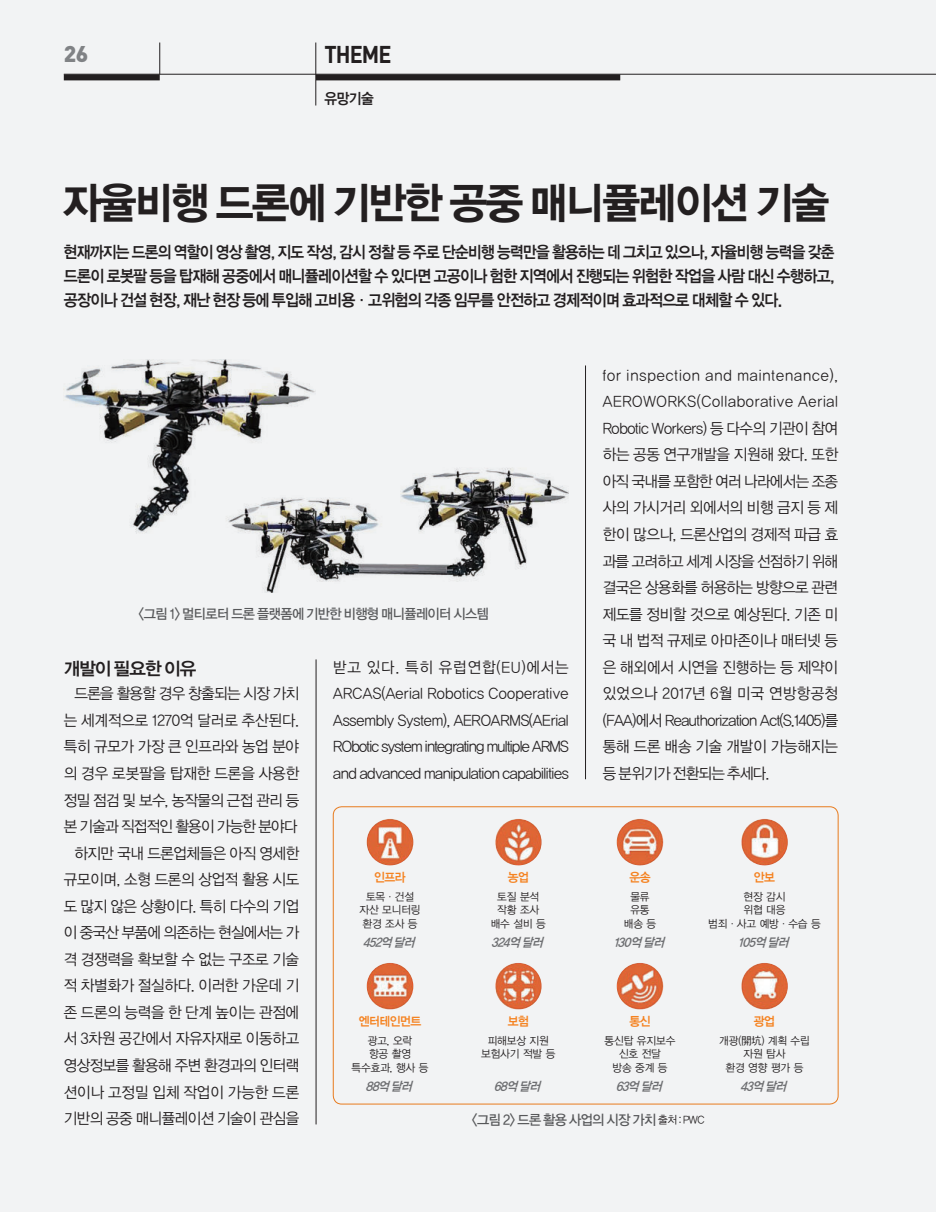
<style>
.page{position:relative;width:936px;height:1212px;background:#fff}
.page>*{position:absolute;margin:0;border:0;box-sizing:border-box;transform-origin:0 0}
.t1{font:43.5px "YDVYGO Std 15";letter-spacing:-.045em;color:#231f20;scale:.95 1}
.t2{font:700 24px "DIN";letter-spacing:-.045em;color:#231f20;scale:.9 1}
.t3{font:900 22.5px "DIN";color:#808285}
.t4{font:18px "YDVYGO Std 14";letter-spacing:-.055em;color:#231f20}
.t5{font:16.5px/24px "YDVYGO Std 14";letter-spacing:-.045em;color:#231f20;text-align:justify;scale:.9 1}
.t6{font:15.45px/26.5px "YDVYGO Std 12";letter-spacing:-.025em;color:#231f20;text-align:justify;scale:.95 1}
.t7{font:15px "YDVYGO Std 14";color:#231f20;scale:.92 1}
.t8{font:13.95px "YDVYGO Std 13";letter-spacing:-.045em;color:#57585a;scale:.95 1}
.t9{font:italic 12.45px "YDVYGO Std 14";color:#6d6e71;scale:.95 1}
.t10{font:12.45px "YDVYGO Std 14";letter-spacing:-.045em;color:#f58220;scale:.95 1}
.t11{font:10.95px/13.5px "YDVYGO Std 12";letter-spacing:-.01em;color:#231f20;text-align:center;scale:.96 1}
.s1{font-family:"YDVYGO Std 12";font-size:10.95px;color:#231f20}
</style>
<div class="page">
<div style="left:0;top:0;width:935px;height:1212px;background:#f2f3f4"></div>
<hr style="left:64px;top:74px;width:871px;height:1px;background:#231f20">
<div style="left:64px;top:74px;width:96px;height:6px;background:#231f20"></div>
<div style="left:316px;top:74px;width:304px;height:6px;background:#231f20"></div>
<hr style="left:159px;top:43px;width:1px;height:31px;background:#231f20">
<hr style="left:315px;top:43px;width:1px;height:62px;background:#231f20">
<hr style="left:585px;top:365px;width:1px;height:414px;background:#231f20">
<img style="left:64px;top:359px;width:504px;height:234px">
<hr style="left:316px;top:659px;width:1px;height:465px;background:#231f20">
<div style="left:333px;top:806px;width:505px;height:298px;border:1px solid #f58220;border-radius:9px"></div>
<img style="left:366px;top:819px;width:47px;height:46px;border-radius:23px">
<img style="left:366px;top:963px;width:47px;height:46px;border-radius:23px">
<img style="left:495px;top:819px;width:46px;height:46px;border-radius:23px">
<img style="left:495px;top:963px;width:46px;height:46px;border-radius:23px">
<img style="left:616px;top:819px;width:47px;height:46px;border-radius:23px">
<img style="left:616px;top:963px;width:47px;height:46px;border-radius:23px">
<img style="left:741px;top:819px;width:46px;height:46px;border-radius:23px">
<img style="left:741px;top:963px;width:46px;height:46px;border-radius:23px">
<h3 class="t3" style="left:64px;top:41px;width:26px">26</h3>
<h2 class="t2" style="left:324px;top:41px;width:76px">THEME</h2>
<p class="t7" style="left:324px;top:91px;width:55px">유망기술</p>
<h1 class="t1" style="left:63px;top:180px;width:808px">자율비행 드론에 기반한 공중 매니퓰레이션 기술</h1>
<p class="t5" style="left:64px;top:240px;width:857px">현재까지는 드론의 역할이 영상 촬영, 지도 작성, 감시 정찰 등 주로 단순비행 능력만을 활용하는 데 그치고 있으나, 자율비행 능력을 갖춘 드론이 로봇팔 등을 탑재해 공중에서 매니퓰레이션할 수 있다면 고공이나 험한 지역에서 진행되는 위험한 작업을 사람 대신 수행하고, 공장이나 건설 현장, 재난 현장 등에 투입해 고비용·고위험의 각종 임무를 안전하고 경제적이며 효과적으로 대체할 수 있다.</p>
<p class="t6" style="left:602px;top:362px;width:249px">for inspection and maintenance), AEROWORKS(Collaborative Aerial Robotic Workers) 등 다수의 기관이 참여 하는 공동 연구개발을 지원해 왔다. 또한 아직 국내를 포함한 여러 나라에서는 조종 사의 가시거리 외에서의 비행 금지 등 제 한이 많으나, 드론산업의 경제적 파급 효 과를 고려하고 세계 시장을 선점하기 위해 결국은 상용화를 허용하는 방향으로 관련 제도를 정비할 것으로 예상된다. 기존 미 국 내 법적 규제로 아마존이나 매터넷 등 은 해외에서 시연을 진행하는 등 제약이 있었으나 2017년 6월 미국 연방항공청 (FAA)에서 Reauthorization Act(S.1405)를 통해 드론 배송 기술 개발이 가능해지는 등 분위기가 전환되는 추세다.</p>
<p class="t8" style="left:138px;top:607px;width:370px">&lt;그림 1&gt; 멀티로터 드론 플랫폼에 기반한 비행형 매니퓰레이터 시스템</p>
<p class="t6" style="left:333px;top:654px;width:249px">받고 있다. 특히 유럽연합(EU)에서는 ARCAS(Aerial Robotics Cooperative Assembly System), AEROARMS(AErial RObotic system integrating multiple ARMS and advanced manipulation capabilities</p>
<p class="t4" style="left:64px;top:659px;width:134px">개발이 필요한 이유</p>
<p class="t6" style="left:64px;top:681px;width:249px;text-align:right">드론을 활용할 경우 창출되는 시장 가치 는 세계적으로 1270억 달러로 추산된다. 특히 규모가 가장 큰 인프라와 농업 분야 의 경우 로봇팔을 탑재한 드론을 사용한 정밀 점검 및 보수, 농작물의 근접 관리 등 본 기술과 직접적인 활용이 가능한 분야다 하지만 국내 드론업체들은 아직 영세한 규모이며, 소형 드론의 상업적 활용 시도 도 많지 않은 상황이다. 특히 다수의 기업 이 중국산 부품에 의존하는 현실에서는 가 격 경쟁력을 확보할 수 없는 구조로 기술 적 차별화가 절실하다. 이러한 가운데 기 존 드론의 능력을 한 단계 높이는 관점에 서 3차원 공간에서 자유자재로 이동하고 영상정보를 활용해 주변 환경과의 인터랙 션이나 고정밀 입체 작업이 가능한 드론 기반의 공중 매니퓰레이션 기술이 관심을</p>
<p class="t10" style="left:629px;top:870px;width:24px">운송</p>
<p class="t11" style="left:623px;top:890px;width:35px">물류 유통 배송 등</p>
<p class="t9" style="left:613px;top:935px;width:59px">130억 달러</p>
<p class="t10" style="left:374px;top:870px;width:35px">인프라</p>
<p class="t11" style="left:359px;top:890px;width:65px">토목·건설 자산 모니터링 환경 조사 등</p>
<p class="t9" style="left:363px;top:935px;width:60px">452억 달러</p>
<p class="t10" style="left:507px;top:870px;width:24px">농업</p>
<p class="t11" style="left:490px;top:890px;width:59px">토질 분석 작황 조사 배수 설비 등</p>
<p class="t9" style="left:491px;top:935px;width:60px">324억 달러</p>
<p class="t10" style="left:753px;top:870px;width:24px">안보</p>
<p class="t11" style="left:708px;top:890px;width:119px">현장 감시<br>위협 대응<br>범죄·사고 예방·수습 등</p>
<p class="t9" style="left:738px;top:935px;width:59px">105억 달러</p>
<p class="t10" style="left:507px;top:1015px;width:24px">보험</p>
<p class="t11" style="left:481px;top:1034px;width:79px">피해보상 지원 보험사기 적발 등</p>
<p class="t9" style="left:494px;top:1080px;width:54px">68억 달러</p>
<p class="t10" style="left:358px;top:1015px;width:67px">엔터테인먼트</p>
<p class="t11" style="left:351px;top:1034px;width:81px">광고, 오락<br>항공 촬영 특수효과, 행사 등</p>
<p class="t9" style="left:366px;top:1080px;width:54px">88억 달러</p>
<p class="t10" style="left:629px;top:1015px;width:24px">통신</p>
<p class="t11" style="left:604px;top:1034px;width:75px">통신탑 유지보수 신호 전달<br>방송 중계 등</p>
<p class="t9" style="left:616px;top:1080px;width:54px">63억 달러</p>
<p class="t10" style="left:753px;top:1015px;width:24px">광업</p>
<p class="t11" style="left:719px;top:1034px;width:96px">개광(開坑) 계획 수립 자원 탐사<br>환경 영향 평가 등</p>
<p class="t9" style="left:740px;top:1080px;width:54px">43억 달러</p>
<p class="t8" style="left:472px;top:1112px;width:246px">&lt;그림 2&gt; 드론 활용 사업의 시장 가치 <span class="s1">출처 : PWC</span></p>
</div>
